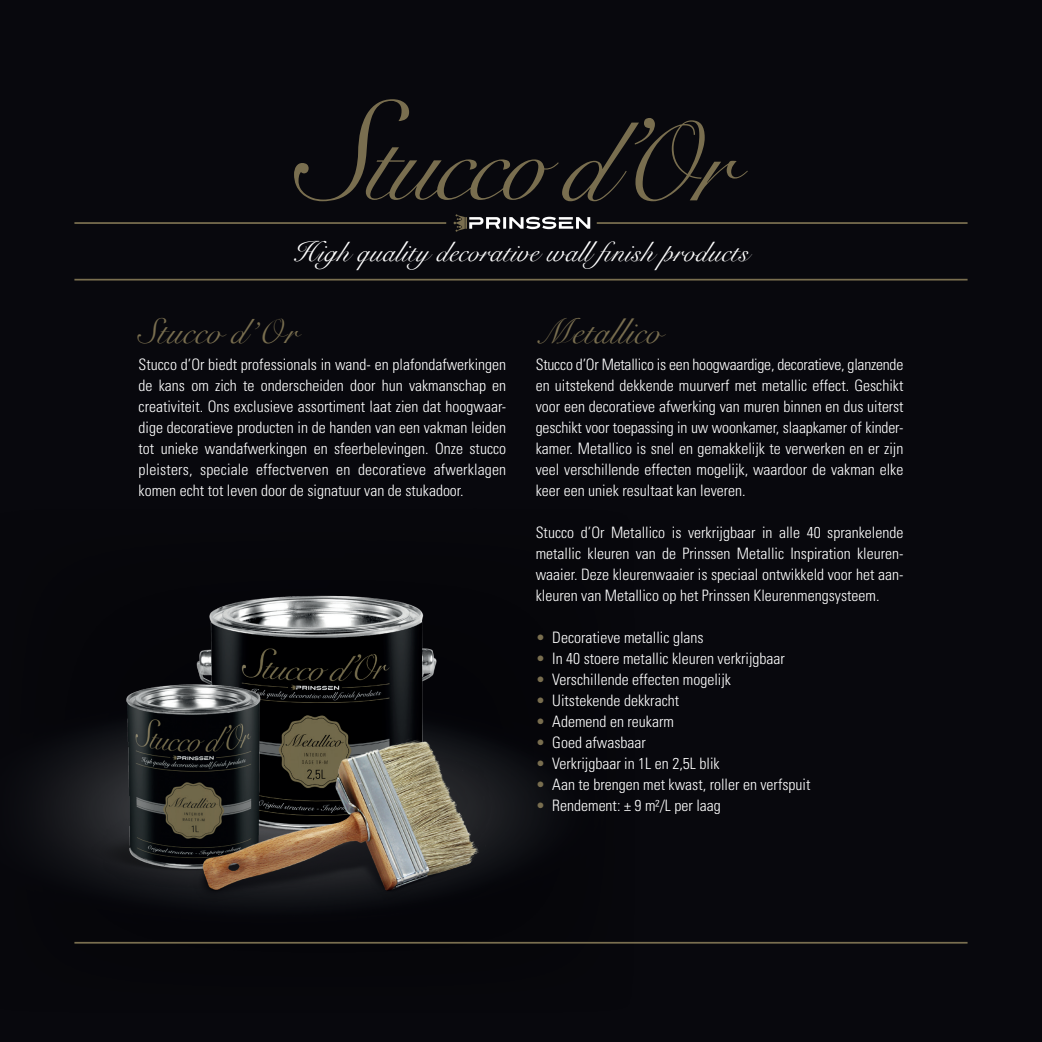
<style>
.page{position:relative;width:1042px;height:1042px;background:#08080d}
.page>*{position:absolute;margin:0;border:0;box-sizing:border-box;transform-origin:0 0}
.t1{font:35px "Snell Roundhand";letter-spacing:.005em;color:#796e4f}
.t2{font:28px "Snell Roundhand";letter-spacing:.005em;color:#fff}
.t3{font:300 condensed 15.75px/21px "Univers";color:#fff;text-align:justify}
.s1{color:#796e4f}
</style>
<div class="page">
<img style="left:41px;top:748px;width:594px;height:196px">
<img style="left:73px;top:803px;width:13px;height:90px">
<img style="left:199px;top:595px;width:238px;height:98px">
<img style="left:86px;top:656px;width:200px;height:241px">
<img style="left:149px;top:693px;width:391px;height:237px">
<svg style="left:453px;top:214px;width:137px;height:18px"></svg>
<hr style="left:597px;top:222px;width:370px;height:2px;background:#796e4f">
<svg style="left:294px;top:99px;width:454px;height:102px"></svg>
<hr style="left:74px;top:222px;width:372px;height:2px;background:#796e4f">
<hr style="left:74px;top:279px;width:893px;height:1px;background:#796e4f">
<hr style="left:74px;top:942px;width:893px;height:1px;background:#796e4f">
<h2 class="t2" style="left:293px;top:230px;width:457px">High quality decorative wall finish products</h2>
<h1 class="t1" style="left:139px;top:303px;width:160px">Stucco d’Or</h1>
<h1 class="t1" style="left:536px;top:303px;width:127px">Metallico</h1>
<p class="t3" style="left:139px;top:354px;width:369px">Stucco d’Or biedt professionals in wand- en plafondafwerkingen de kans om zich te onderscheiden door hun vakmanschap en creativiteit. Ons exclusieve assortiment laat zien dat hoogwaar&shy;dige decoratieve producten in de handen van een vakman leiden tot unieke wandafwerkingen en sfeerbelevingen. Onze stucco pleisters, speciale effectverven en decoratieve afwerklagen komen echt tot leven door de signatuur van de stukadoor.</p>
<p class="t3" style="left:536px;top:354px;width:369px">Stucco d’Or Metallico is een hoogwaardige, decoratieve, glanzende en uitstekend dekkende muurverf met metallic effect. Geschikt voor een decoratieve afwerking van muren binnen en dus uiterst geschikt voor toepassing in uw woonkamer, slaapkamer of kinder&shy;kamer. Metallico is snel en gemakkelijk te verwerken en er zijn veel verschillende effecten mogelijk, waardoor de vakman elke keer een uniek resultaat kan leveren.</p>
<p class="t3" style="left:536px;top:522px;width:369px">Stucco d’Or Metallico is verkrijgbaar in alle 40 sprankelende metallic kleuren van de Prinssen Metallic Inspiration kleuren&shy;waaier. Deze kleurenwaaier is speciaal ontwikkeld voor het aan&shy;kleuren van Metallico op het Prinssen Kleurenmengsysteem.</p>
<p class="t3" style="left:536px;top:627px;width:169px"><span class="s1">•</span> Decoratieve metallic glans</p>
<p class="t3" style="left:536px;top:648px;width:251px"><span class="s1">•</span> In 40 stoere metallic kleuren verkrijgbaar</p>
<p class="t3" style="left:536px;top:669px;width:197px"><span class="s1">•</span> Verschillende effecten mogelijk</p>
<p class="t3" style="left:536px;top:690px;width:145px"><span class="s1">•</span> Uitstekende dekkracht</p>
<p class="t3" style="left:536px;top:711px;width:140px"><span class="s1">•</span> Ademend en reukarm</p>
<p class="t3" style="left:536px;top:732px;width:112px"><span class="s1">•</span> Goed afwasbaar</p>
<p class="t3" style="left:536px;top:753px;width:185px"><span class="s1">•</span> Verkrijgbaar in 1L en 2,5L blik</p>
<p class="t3" style="left:536px;top:774px;width:276px"><span class="s1">•</span> Aan te brengen met kwast, roller en verfspuit</p>
<p class="t3" style="left:536px;top:795px;width:187px"><span class="s1">•</span> Rendement: ± 9 m²/L per laag</p>
</div>
